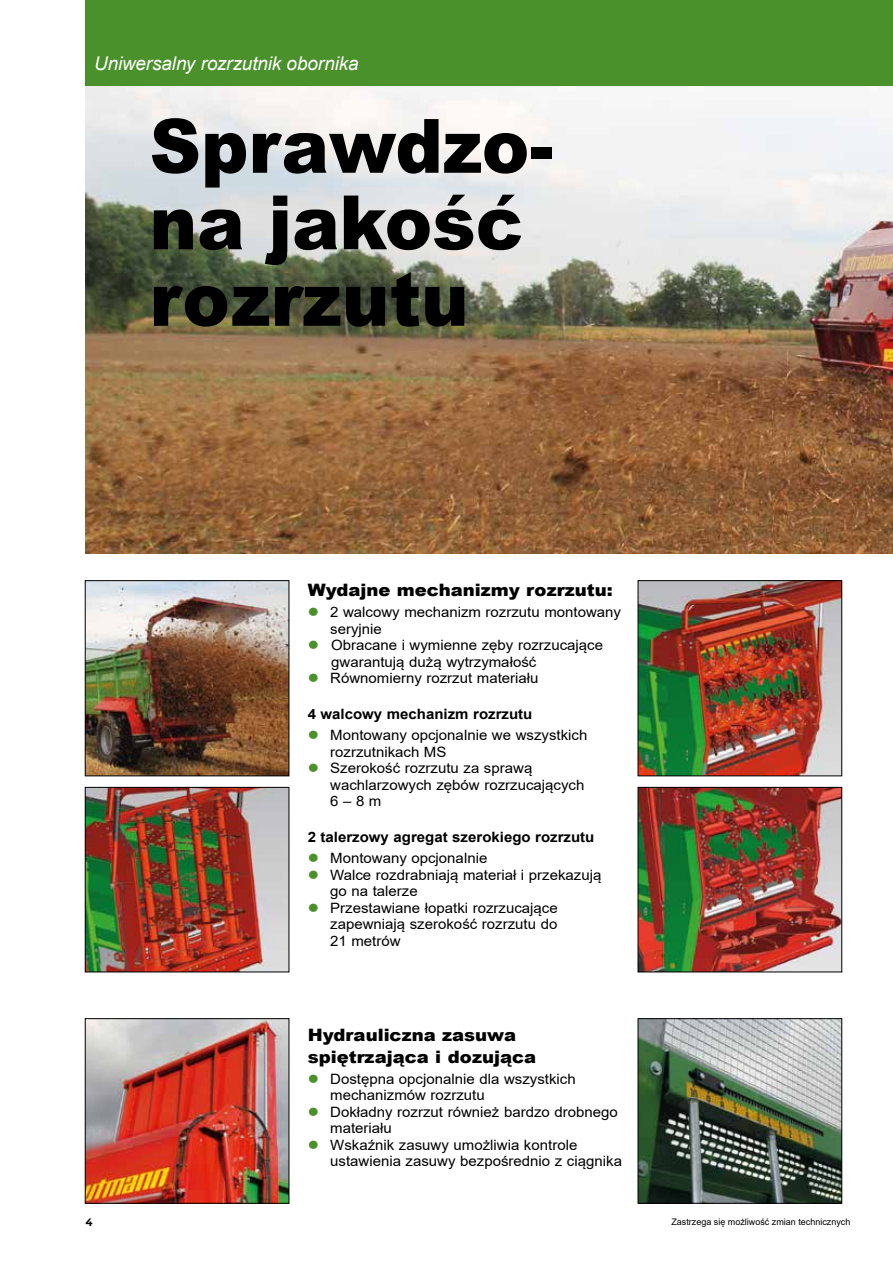
<style>
.page{position:relative;width:893px;height:1263px;background:#fff}
.page>*{position:absolute;margin:0;border:0;box-sizing:border-box;transform-origin:0 0}
.t1{font:900 75px/76.5px "Arial";color:#000;scale:.95 1}
.t2{font:italic 18.9px "Arial";letter-spacing:-.005em;color:#fff}
.t3{font:900 17.1px/21.6px "Arial";color:#000;scale:1.05 1}
.t4{font:14.25px/16.5px "Arial";color:#000;scale:1.05 1}
.t5{font:700 14.25px "Arial";color:#000;scale:1.05 1}
.t6{font:900 12px "Nuri";color:#000}
.t7{font:9px "Arial";color:#000}
.s1{color:#4a902b}
</style>
<div class="page">
<img style="left:85px;top:85px;width:808px;height:468px">
<div style="left:85px;top:0;width:808px;height:85px;background:#4a902b"></div>
<img style="left:640px;top:582px;width:200px;height:192px">
<div style="left:638px;top:580px;width:204px;height:196px;border:1px solid #000"></div>
<img style="left:87px;top:789px;width:200px;height:181px">
<div style="left:85px;top:787px;width:204px;height:185px;border:1px solid #000"></div>
<img style="left:640px;top:789px;width:200px;height:181px">
<div style="left:638px;top:787px;width:204px;height:185px;border:1px solid #000"></div>
<img style="left:87px;top:1020px;width:200px;height:181px">
<div style="left:85px;top:1018px;width:204px;height:185px;border:1px solid #000"></div>
<img style="left:640px;top:1020px;width:200px;height:181px">
<div style="left:638px;top:1018px;width:204px;height:185px;border:1px solid #000"></div>
<img style="left:87px;top:582px;width:200px;height:192px">
<div style="left:85px;top:580px;width:204px;height:196px;border:1px solid #000"></div>
<h2 class="t2" style="left:94px;top:51px;width:266px">Uniwersalny rozrzutnik obornika</h2>
<h1 class="t1" style="left:150px;top:105px;width:426px">Sprawdzo&shy;na jakość rozrzutu</h1>
<p class="t3" style="left:308px;top:579px;width:292px">Wydajne mechanizmy rozrzutu:</p>
<p class="t4" style="left:330px;top:604px;width:279px;text-indent:-22px"><span class="s1">●</span> 2 walcowy mechanizm rozrzutu montowany seryjnie</p>
<p class="t4" style="left:331px;top:637px;width:260px;text-indent:-24px"><span class="s1">●</span> Obracane i wymienne zęby rozrzucające gwarantują dużą wytrzymałość</p>
<p class="t4" style="left:308px;top:670px;width:221px"><span class="s1">●</span> Równomierny rozrzut materiału</p>
<p class="t5" style="left:308px;top:704px;width:215px">4 walcowy mechanizm rozrzutu</p>
<p class="t4" style="left:330px;top:727px;width:246px;text-indent:-22px"><span class="s1">●</span> Montowany opcjonalnie we wszystkich rozrzutnikach MS</p>
<p class="t4" style="left:330px;top:760px;width:244px;text-indent:-22px"><span class="s1">●</span> Szerokość rozrzutu za sprawą wachlarzowych zębów rozrzucających<br>6 – 8 m</p>
<p class="t5" style="left:308px;top:827px;width:275px">2 talerzowy agregat szerokiego rozrzutu</p>
<p class="t4" style="left:308px;top:850px;width:173px"><span class="s1">●</span> Montowany opcjonalnie</p>
<p class="t4" style="left:330px;top:866px;width:260px;text-indent:-22px"><span class="s1">●</span> Walce rozdrabniają materiał i przekazują go na talerze</p>
<p class="t4" style="left:330px;top:899px;width:218px;text-align:justify;text-indent:-22px"><span class="s1">●</span> Przestawiane łopatki rozrzucające zapewniają szerokość rozrzutu do 21 metrów</p>
<p class="t3" style="left:308px;top:1023px;width:219px">Hydrauliczna zasuwa spiętrzająca i dozująca</p>
<p class="t4" style="left:330px;top:1070px;width:235px;text-indent:-22px"><span class="s1">●</span> Dostępna opcjonalnie dla wszystkich mechanizmów rozrzutu</p>
<p class="t4" style="left:330px;top:1103px;width:275px;text-indent:-22px"><span class="s1">●</span> Dokładny rozrzut również bardzo drobnego materiału</p>
<p class="t4" style="left:330px;top:1136px;width:279px;text-indent:-22px"><span class="s1">●</span> Wskaźnik zasuwy umożliwia kontrole ustawienia zasuwy bezpośrednio z ciągnika</p>
<p class="t6" style="left:85px;top:1215px;width:9px">4</p>
<p class="t7" style="left:671px;top:1215px;width:181px">Zastrzega się możliwość zmian technicznych</p>
</div>
